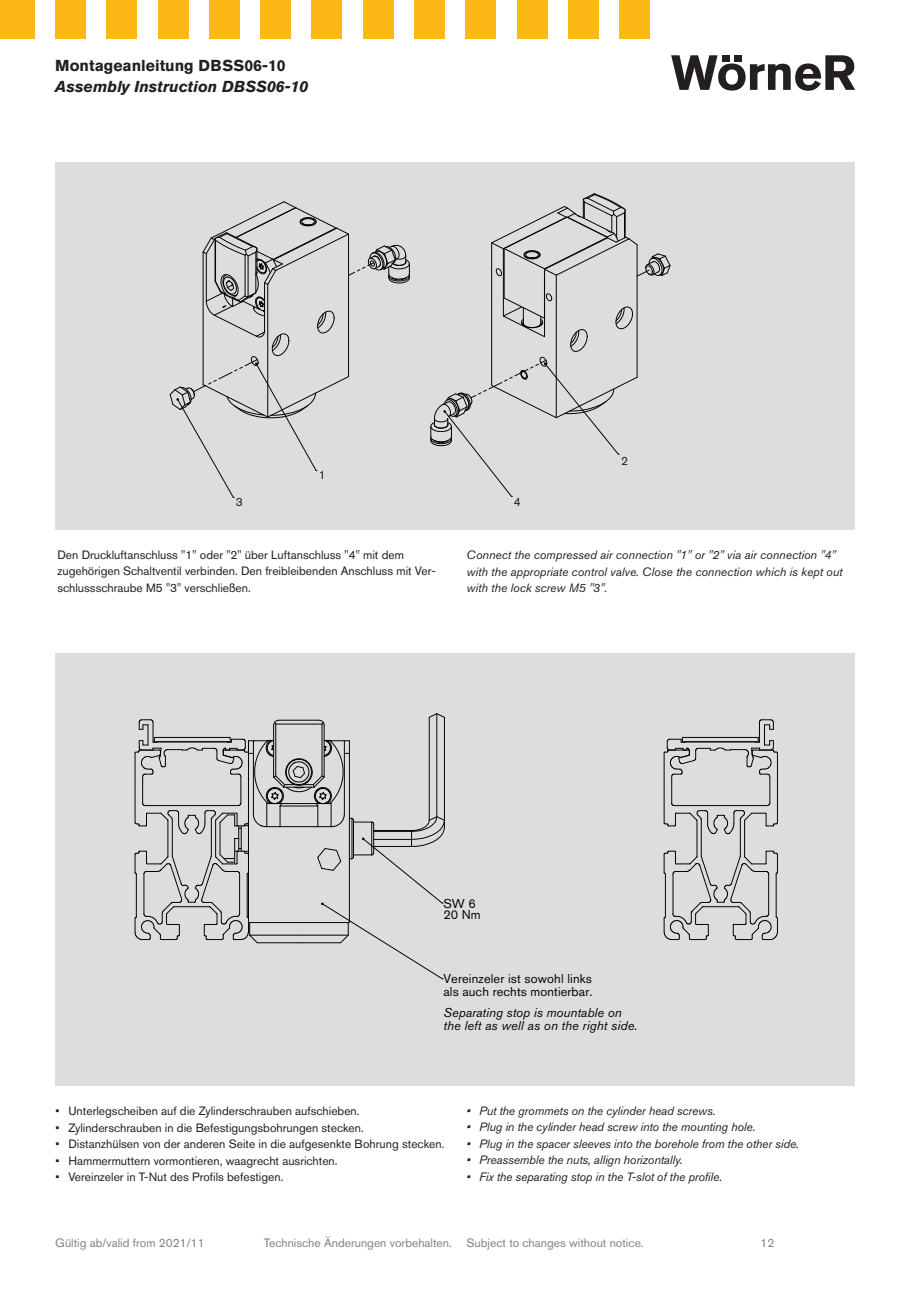
<style>
.page{position:relative;width:919px;height:1289px;background:#fff}
.page>*{position:absolute;margin:0;border:0;box-sizing:border-box;transform-origin:0 0}
.t1{font:italic 700 15.75px "Akzidenz Grotesk BE";color:#231f20}
.t2{font:700 15.75px "Akzidenz Grotesk BE";color:#231f20}
.t3{font:italic 12.75px/12.9px "Akzidenz Grotesk BE";letter-spacing:.005em;color:#040503}
.t4{font:12.75px/11.4px "Akzidenz Grotesk BE";letter-spacing:.01em;color:#040503}
.t5{font:12px/16.5px "Akzidenz Grotesk BE";color:#231f20}
.t6{font:italic 12px/16.5px "Akzidenz Grotesk BE";letter-spacing:-.01em;color:#231f20}
.t7{font:12px "Akzidenz Grotesk BE";color:#808285}
</style>
<div class="page">
<svg style="left:671px;top:55px;width:184px;height:36px"></svg>
<div style="left:0;top:0;width:34px;height:38px;background:#fcb814"></div>
<div style="left:55px;top:0;width:30px;height:38px;background:#fcb814"></div>
<div style="left:107px;top:0;width:30px;height:38px;background:#fcb814"></div>
<div style="left:158px;top:0;width:30px;height:38px;background:#fcb814"></div>
<div style="left:209px;top:0;width:30px;height:38px;background:#fcb814"></div>
<div style="left:260px;top:0;width:31px;height:38px;background:#fcb814"></div>
<div style="left:312px;top:0;width:30px;height:38px;background:#fcb814"></div>
<div style="left:363px;top:0;width:30px;height:38px;background:#fcb814"></div>
<div style="left:414px;top:0;width:30px;height:38px;background:#fcb814"></div>
<div style="left:466px;top:0;width:30px;height:38px;background:#fcb814"></div>
<div style="left:517px;top:0;width:30px;height:38px;background:#fcb814"></div>
<div style="left:568px;top:0;width:30px;height:38px;background:#fcb814"></div>
<div style="left:619px;top:0;width:31px;height:38px;background:#fcb814"></div>
<div style="left:55px;top:162px;width:800px;height:367px;background:#dcdddf"></div>
<hr style="left:504px;top:248px;width:1px;height:50px;background:#040503">
<hr style="left:544px;top:269px;width:1px;height:68px;background:#040503">
<hr style="left:556px;top:275px;width:1px;height:142px;background:#040503">
<hr style="left:491px;top:243px;width:1px;height:142px;background:#040503">
<hr style="left:503px;top:249px;width:1px;height:67px;background:#040503">
<hr style="left:636px;top:245px;width:1px;height:132px;background:#040503">
<svg style="left:491px;top:193px;width:179px;height:84px"></svg>
<svg style="left:169px;top:201px;width:241px;height:297px"></svg>
<svg style="left:430px;top:293px;width:207px;height:204px"></svg>
<div style="left:55px;top:654px;width:800px;height:432px;background:#dcdddf"></div>
<hr style="left:696px;top:820px;width:1px;height:36px;background:#040503">
<hr style="left:744px;top:820px;width:1px;height:36px;background:#040503">
<svg style="left:663px;top:719px;width:115px;height:115px"></svg>
<hr style="left:701px;top:819px;width:1px;height:36px;background:#040503">
<svg style="left:663px;top:850px;width:115px;height:90px"></svg>
<hr style="left:740px;top:819px;width:1px;height:36px;background:#040503">
<svg style="left:134px;top:713px;width:311px;height:266px"></svg>
<h1 class="t2" style="left:55px;top:57px;width:232px">Montageanleitung DBSS06-10</h1>
<h1 class="t1" style="left:55px;top:77px;width:254px">Assembly Instruction DBSS06-10</h1>
<p class="t5" style="left:319px;top:467px;width:8px">1</p>
<p class="t5" style="left:236px;top:494px;width:8px">3</p>
<p class="t5" style="left:514px;top:494px;width:8px">4</p>
<p class="t5" style="left:621px;top:452px;width:8px">2</p>
<p class="t5" style="left:57px;top:546px;width:380px">Den Druckluftanschluss "1" oder "2" über Luftanschluss "4" mit dem zugehörigen Schaltventil verbinden. Den freibleibenden Anschluss mit Ver&shy;schlussschraube M5 "3" verschließen.</p>
<p class="t6" style="left:466px;top:547px;width:377px">Connect the compressed air connection "1" or "2" via air connection "4" with the appropriate control valve. Close the connection which is kept out with the lock screw M5 "3".</p>
<p class="t4" style="left:443px;top:897px;width:39px">SW 6<br>20 Nm</p>
<p class="t4" style="left:443px;top:972px;width:150px;line-height:12.8px">Vereinzeler ist sowohl links als auch rechts montierbar.</p>
<p class="t3" style="left:443px;top:1006px;width:195px">Separating stop is mountable on the left as well as on the right side.</p>
<p class="t5" style="left:56px;top:1102px;width:305px">• Unterlegscheiben auf die Zylinderschrauben aufschieben.</p>
<p class="t5" style="left:56px;top:1119px;width:310px">• Zylinderschrauben in die Befestigungsbohrungen stecken.</p>
<p class="t5" style="left:56px;top:1135px;width:390px">• Distanzhülsen von der anderen Seite in die aufgesenkte Bohrung stecken.</p>
<p class="t5" style="left:56px;top:1152px;width:283px">• Hammermuttern vormontieren, waagrecht ausrichten.</p>
<p class="t5" style="left:56px;top:1168px;width:229px">• Vereinzeler in T-Nut des Profils befestigen.</p>
<p class="t6" style="left:466px;top:1102px;width:251px">• Put the grommets on the cylinder head screws.</p>
<p class="t6" style="left:466px;top:1118px;width:290px">• Plug in the cylinder head screw into the mounting hole.</p>
<p class="t6" style="left:466px;top:1135px;width:334px">• Plug in the spacer sleeves into the borehole from the other side.</p>
<p class="t6" style="left:466px;top:1151px;width:218px">• Preassemble the nuts, allign horizontally.</p>
<p class="t6" style="left:466px;top:1168px;width:257px">• Fix the separating stop in the T-slot of the profile.</p>
<p class="t7" style="left:55px;top:1235px;width:151px">Gültig ab/valid from 2021/11</p>
<p class="t7" style="left:264px;top:1235px;width:381px">Technische Änderungen vorbehalten. Subject to changes without notice.</p>
<p class="t7" style="left:760px;top:1235px;width:15px">12</p>
</div>
